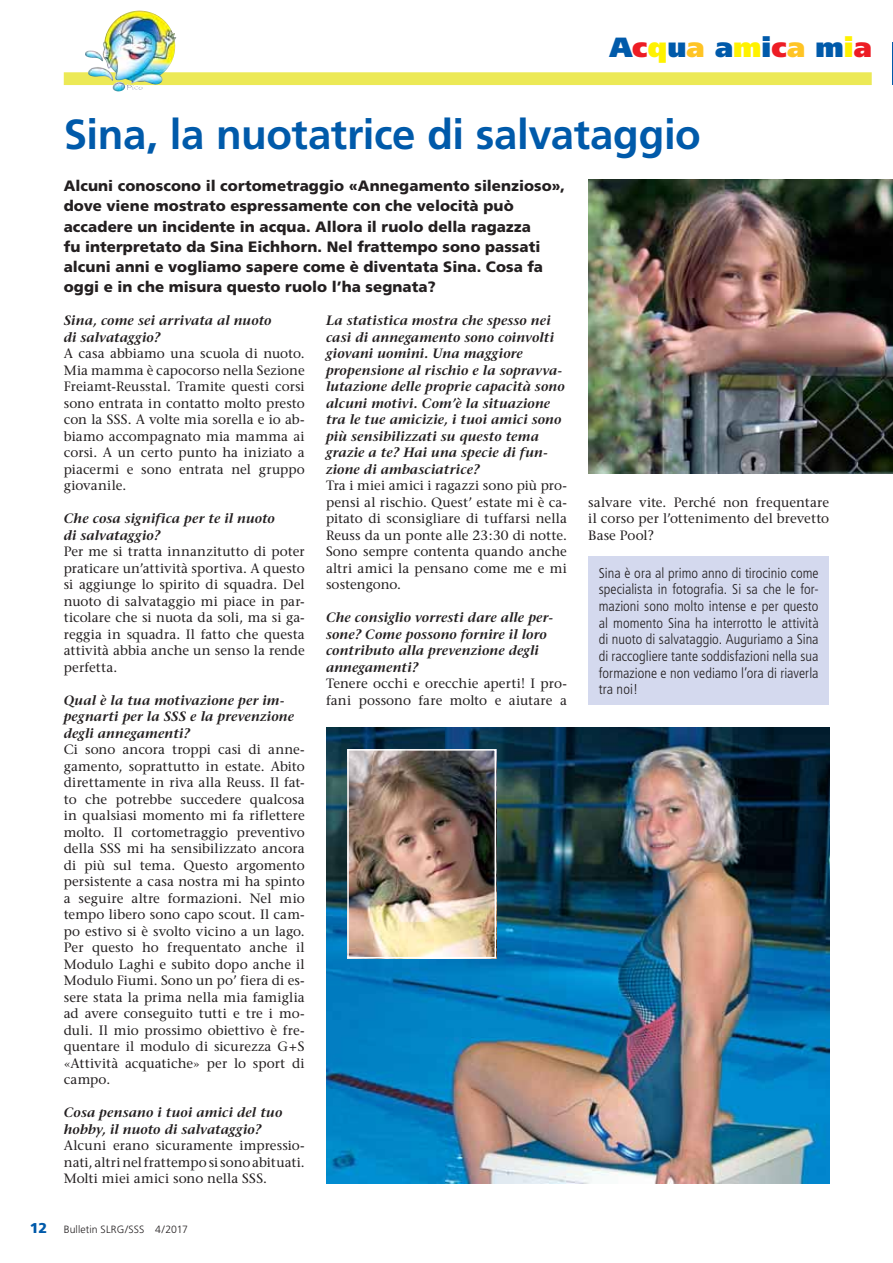
<style>
.page{position:relative;width:893px;height:1263px;background:#fff}
.page>*{position:absolute;margin:0;border:0;box-sizing:border-box;transform-origin:0 0}
.t1{font:700 42px "Frutiger";letter-spacing:-.01em;color:#005aaa}
.t2{font:900 27.75px "Frutiger";letter-spacing:.005em;color:#005aaa}
.t3{font:900 15px/20.2px "Frutiger";letter-spacing:.005em;color:#231f20}
.t4{font:300 condensed 14.25px/16.6px "Frutiger";color:#231f20;text-align:justify}
.t5{font:900 14.25px "Frutiger";color:#005aaa}
.t6{font:13.5px/16.5px "Stone Serif";letter-spacing:.005em;color:#231f20;text-align:justify}
.t7{font:italic 600 13.5px/16.5px "Stone Serif";letter-spacing:.005em;color:#231f20}
.t8{font:300 10.5px "Frutiger";letter-spacing:.01em;color:#231f20}
.s1{color:#ed1c24}
.s2{color:#fff200}
.s3{color:#ffc424}
</style>
<div class="page">
<div style="left:64px;top:72px;width:808px;height:13px;background:#ece956"></div>
<img style="left:113px;top:11px;width:26px;height:12px">
<img style="left:326px;top:728px;width:503px;height:455px">
<img style="left:588px;top:179px;width:305px;height:295px">
<img style="left:350px;top:752px;width:143px;height:203px">
<div style="left:347px;top:749px;width:149px;height:209px;border:2px solid #fff"></div>
<div style="left:588px;top:556px;width:241px;height:149px;background:#d4d9ee"></div>
<h2 class="t2" style="left:609px;top:36px;width:264px">A<span class="s1">c</span><span class="s2">q</span>u<span class="s3">a</span> a<span class="s2">m</span>i<span class="s1">c</span><span class="s3">a</span> m<span class="s2">i</span><span class="s1">a</span></h2>
<h1 class="t1" style="left:64px;top:118px;width:639px">Sina, la nuotatrice di salvataggio</h1>
<p class="t3" style="left:64px;top:177px;width:503px">Alcuni conoscono il cortometraggio «Annegamento silenzioso», dove viene mostrato espressamente con che velocità può accadere un incidente in acqua. Allora il ruolo della ragazza<br>fu interpretato da Sina Eichhorn. Nel frattempo sono passati alcuni anni e vogliamo sapere come è diventata Sina. Cosa fa oggi e in che misura questo ruolo l’ha segnata?</p>
<p class="t7" style="left:64px;top:314px;width:209px">Sina, come sei arrivata al nuoto di salvataggio?</p>
<p class="t6" style="left:64px;top:347px;width:242px">A casa abbiamo una scuola di nuoto.<br>Mia mamma è capocorso nella Sezione Freiamt-Reusstal. Tramite questi corsi sono entrata in contatto molto presto con la SSS. A volte mia sorella e io ab&shy;biamo accompagnato mia mamma ai corsi. A un certo punto ha iniziato a piacermi e sono entrata nel gruppo giovanile.</p>
<p class="t7" style="left:64px;top:512px;width:213px">Che cosa significa per te il nuoto di salvataggio?</p>
<p class="t6" style="left:64px;top:545px;width:242px">Per me si tratta innanzitutto di poter praticare un’attività sportiva. A questo si aggiunge lo spirito di squadra. Del nuoto di salvataggio mi piace in par&shy;ticolare che si nuota da soli, ma si ga&shy;reggia in squadra. Il fatto che questa attività abbia anche un senso la rende perfetta.</p>
<p class="t7" style="left:64px;top:693px;width:232px">Qual è la tua motivazione per im&shy;pegnarti per la SSS e la prevenzione degli annegamenti?</p>
<p class="t6" style="left:64px;top:743px;width:243px">Ci sono ancora troppi casi di anne&shy;gamento, soprattutto in estate. Abito direttamente in riva alla Reuss. Il fat&shy;to che potrebbe succedere qualcosa in qualsiasi momento mi fa riflettere molto. Il cortometraggio preventivo della SSS mi ha sensibilizzato ancora di più sul tema. Questo argomento persistente a casa nostra mi ha spinto a seguire altre formazioni. Nel mio tempo libero sono capo scout. Il cam&shy;po estivo si è svolto vicino a un lago.<br>Per questo ho frequentato anche il Modulo Laghi e subito dopo anche il Modulo Fiumi. Sono un po’ fiera di es&shy;sere stata la prima nella mia famiglia ad avere conseguito tutti e tre i mo&shy;duli. Il mio prossimo obiettivo è fre&shy;quentare il modulo di sicurezza G+S «Attività acquatiche» per lo sport di campo.</p>
<p class="t7" style="left:64px;top:1106px;width:220px">Cosa pensano i tuoi amici del tuo hobby, il nuoto di salvataggio?</p>
<p class="t6" style="left:64px;top:1139px;width:243px">Alcuni erano sicuramente impressio&shy;nati, altri nel frattempo si sono abituati.<br>Molti miei amici sono nella SSS.</p>
<p class="t5" style="left:30px;top:1222px;width:19px">12</p>
<p class="t8" style="left:64px;top:1225px;width:126px">Bulletin SLRG/SSS 4/2017</p>
<p class="t7" style="left:326px;top:314px;width:240px">La statistica mostra che spesso nei casi di annegamento sono coinvolti giovani uomini. Una maggiore propensione al rischio e la sopravva&shy;lutazione delle proprie capacità sono alcuni motivi. Com’è la situazione tra le tue amicizie, i tuoi amici sono più sensibilizzati su questo tema grazie a te? Hai una specie di fun&shy;zione di ambasciatrice?</p>
<p class="t6" style="left:326px;top:479px;width:242px">Tra i miei amici i ragazzi sono più pro&shy;pensi al rischio. Quest’ estate mi è ca&shy;pitato di sconsigliare di tuffarsi nella Reuss da un ponte alle 23:30 di notte.<br>Sono sempre contenta quando anche altri amici la pensano come me e mi sostengono.</p>
<p class="t7" style="left:326px;top:611px;width:229px">Che consiglio vorresti dare alle per&shy;sone? Come possono fornire il loro contributo alla prevenzione degli annegamenti?</p>
<p class="t6" style="left:326px;top:677px;width:242px">Tenere occhi e orecchie aperti! I pro&shy;fani possono fare molto e aiutare a</p>
<p class="t6" style="left:588px;top:495px;width:242px">salvare vite. Perché non frequentare il corso per l’ottenimento del brevetto Base Pool?</p>
<p class="t4" style="left:599px;top:565px;width:221px">Sina è ora al primo anno di tirocinio come specialista in fotografia. Si sa che le for&shy;mazioni sono molto intense e per questo al momento Sina ha interrotto le attività di nuoto di salvataggio. Auguriamo a Sina di raccogliere tante soddisfazioni nella sua formazione e non vediamo l’ora di riaverla tra noi!</p>
</div>
